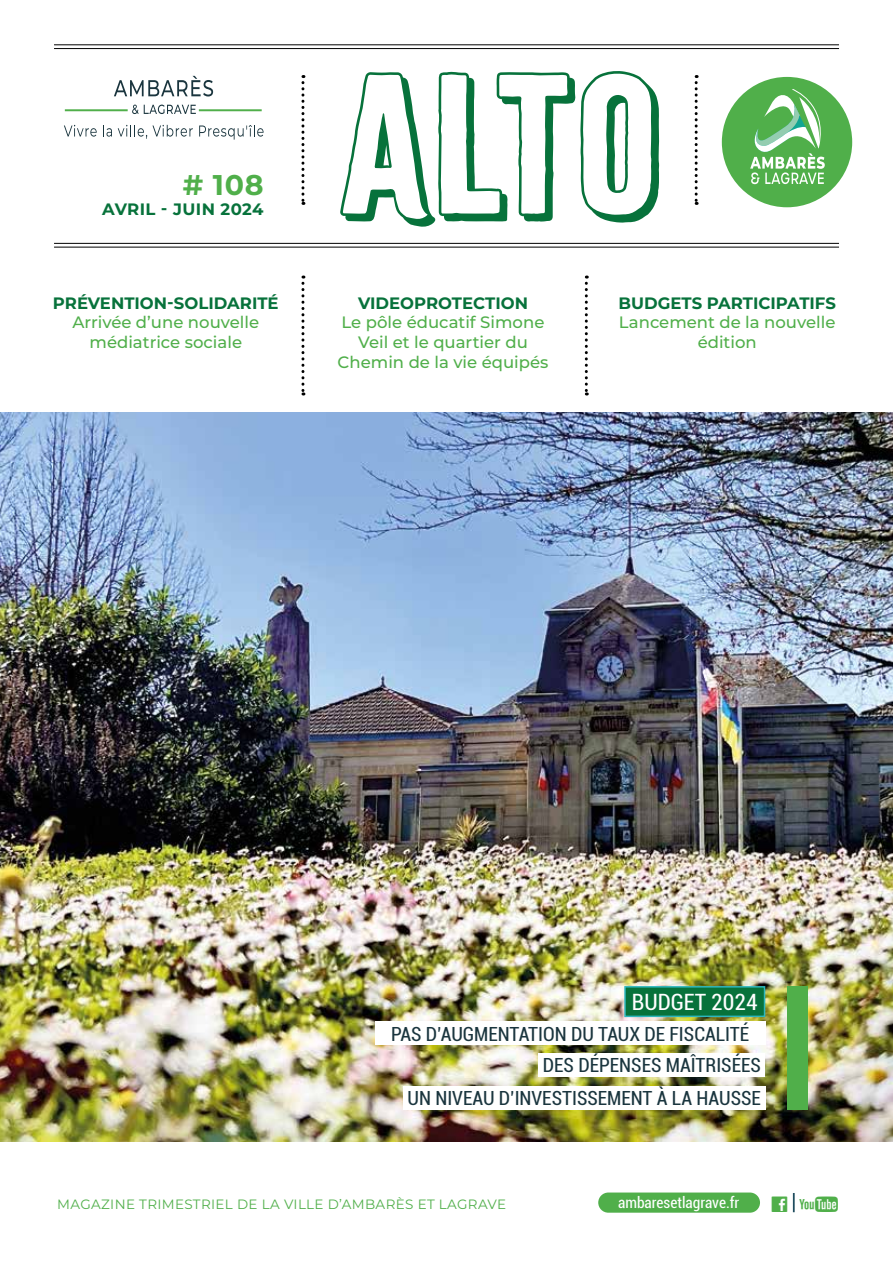
<style>
.page{position:relative;width:893px;height:1263px;background:#fff}
.page>*{position:absolute;margin:0;border:0;box-sizing:border-box;transform-origin:0 0}
.t1{font:173.4px "Citrus Gothic Shadow";color:#07723b}
.t2{font:700 28.5px "Montserrat";color:#50af4a}
.t3{font:condensed 22.5px "Roboto";color:#fff}
.t4{font:condensed 19.5px/31.3px "Roboto";color:#1a353e}
.t5{font:500 16.5px/19.8px "Montserrat";color:#50af4a;text-align:center}
.t6{font:700 16.5px "Montserrat";color:#07723b}
.t7{font:700 16.5px "Montserrat";letter-spacing:.025em;color:#07723b}
.t8{font:condensed 15.45px "Roboto";color:#fff}
.t9{font:13.5px "Montserrat";letter-spacing:.025em;color:#50af4a}
.s1{font-family:"Social Logos";font-stretch:normal;font-size:27.45px;color:#50af4a}
</style>
<div class="page">
<img style="left:0;top:412px;width:893px;height:730px">
<hr style="left:54px;top:44px;width:785px;height:1px;background:#000">
<hr style="left:54px;top:48px;width:785px;height:1px;background:#000">
<svg style="left:301px;top:75px;width:3px;height:130px"></svg>
<svg style="left:695px;top:75px;width:3px;height:130px"></svg>
<svg style="left:132px;top:105px;width:64px;height:9px"></svg>
<svg style="left:64px;top:125px;width:33px;height:12px"></svg>
<svg style="left:103px;top:125px;width:9px;height:12px"></svg>
<svg style="left:118px;top:125px;width:75px;height:14px"></svg>
<svg style="left:199px;top:125px;width:65px;height:15px"></svg>
<svg style="left:114px;top:76px;width:99px;height:20px"></svg>
<hr style="left:65px;top:109px;width:63px;height:2px;background:#50af4a">
<hr style="left:199px;top:109px;width:63px;height:2px;background:#50af4a">
<hr style="left:54px;top:243px;width:785px;height:1px;background:#000">
<hr style="left:54px;top:247px;width:785px;height:1px;background:#000">
<div style="left:722px;top:77px;width:130px;height:130px;background:#50af4a;border-radius:50%"></div>
<svg style="left:750px;top:88px;width:78px;height:96px"></svg>
<svg style="left:301px;top:276px;width:3px;height:119px"></svg>
<svg style="left:585px;top:276px;width:3px;height:119px"></svg>
<div style="left:625px;top:987px;width:139px;height:29px;background:#07723b"></div>
<div style="left:624px;top:986px;width:141px;height:31px;border:2px solid #2eb7bd"></div>
<div style="left:375px;top:1022px;width:390px;height:23px;background:#fff"></div>
<div style="left:788px;top:986px;width:20px;height:124px;background:#50af4a"></div>
<div style="left:538px;top:1053px;width:227px;height:23px;background:#fff"></div>
<div style="left:403px;top:1086px;width:362px;height:24px;background:#fff"></div>
<div style="left:597px;top:1191px;width:164px;height:23px;background:#50af4a;border-radius:11px"></div>
<div style="left:596px;top:1190px;width:166px;height:25px;border:2px solid #fff;border-radius:11px"></div>
<svg style="left:793px;top:1193px;width:2px;height:19px"></svg>
<h2 class="t2" style="left:183px;top:164px;width:82px"># 108</h2>
<p class="t7" style="left:102px;top:197px;width:163px">AVRIL - JUIN 2024</p>
<p class="t6" style="left:53px;top:291px;width:227px">PRÉVENTION-SOLIDARITÉ</p>
<p class="t5" style="left:72px;top:312px;width:188px">Arrivée d’une nouvelle médiatrice sociale</p>
<h1 class="t1" style="left:343px;top:33px;width:316px">ALTO</h1>
<p class="t6" style="left:358px;top:291px;width:171px">VIDEOPROTECTION</p>
<p class="t5" style="left:338px;top:312px;width:212px">Le pôle éducatif Simone<br>Veil et le quartier du<br>Chemin de la vie équipés</p>
<p class="t6" style="left:618px;top:291px;width:219px">BUDGETS PARTICIPATIFS</p>
<p class="t5" style="left:619px;top:312px;width:218px">Lancement de la nouvelle édition</p>
<h3 class="t3" style="left:632px;top:986px;width:127px">BUDGET 2024</h3>
<p class="t4" style="left:543px;top:1017px;width:220px;text-indent:-152px">PAS D’AUGMENTATION DU TAUX DE FISCALITÉ<br>DES DÉPENSES MAÎTRISÉES</p>
<p class="t4" style="left:408px;top:1082px;width:355px">UN NIVEAU D’INVESTISSEMENT À LA HAUSSE</p>
<p class="t9" style="left:57px;top:1195px;width:450px">MAGAZINE TRIMESTRIEL DE LA VILLE D’AMBARÈS ET LAGRAVE</p>
<p class="t8" style="left:618px;top:1192px;width:224px">ambaresetlagrave.fr <span class="s1">C w</span></p>
</div>
